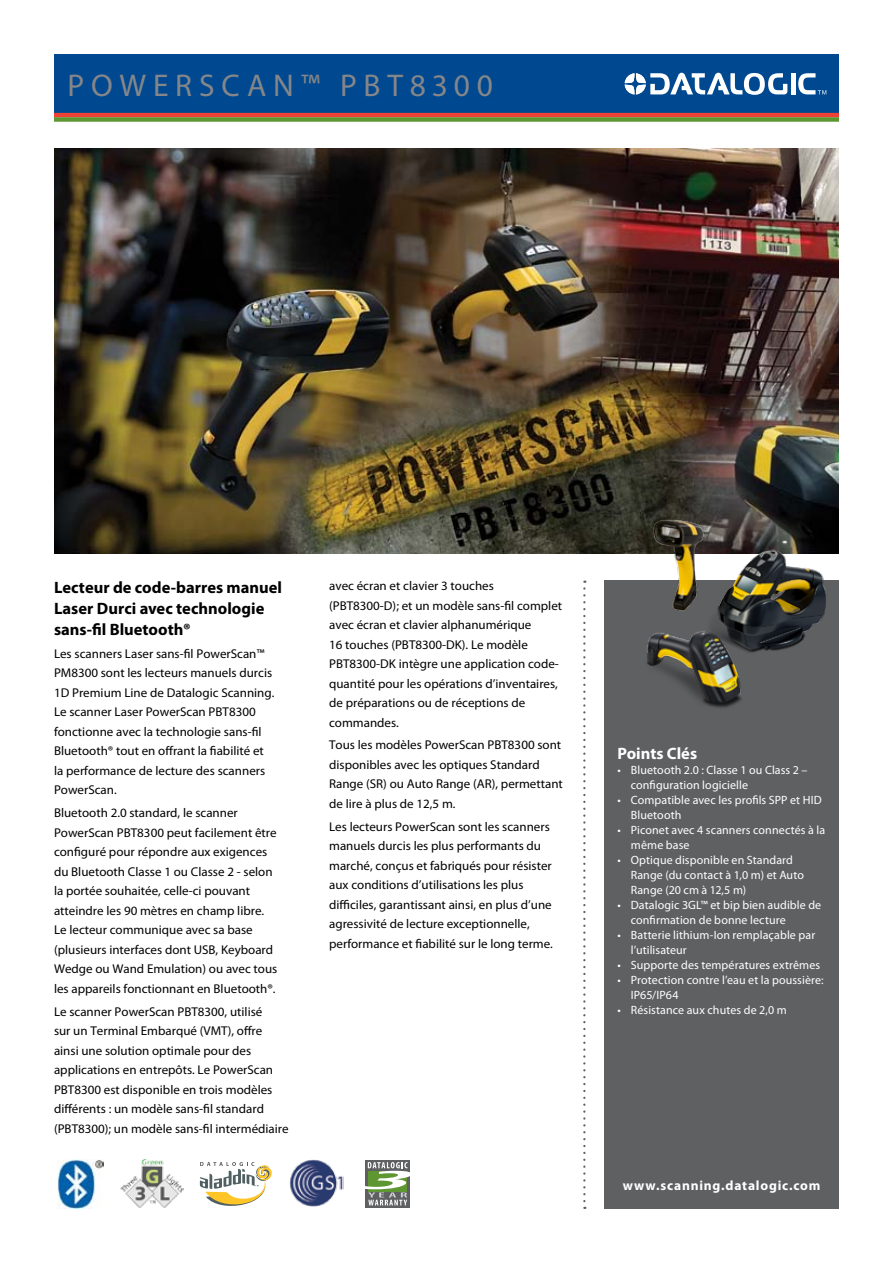
<style>
.page{position:relative;width:893px;height:1263px;background:#fff}
.page>*{position:absolute;margin:0;border:0;box-sizing:border-box;transform-origin:0 0}
.t1{font:31.5px "Myriad Pro";color:#858689}
.t2{font:700 16.5px/21px "Myriad Pro";letter-spacing:.005em;color:#000}
.t3{font:700 16.5px "Myriad Pro";color:#fff}
.t4{font:700 13.5px "Myriad Pro";letter-spacing:.06em;color:#fff}
.t5{font:12.75px/19.5px "Myriad Pro";color:#000}
.t6{font:12px/15px "Myriad Pro";letter-spacing:.01em;color:#fff}
</style>
<div class="page">
<div style="left:604px;top:580px;width:235px;height:629px;background:#5f6062"></div>
<svg style="left:583px;top:581px;width:2px;height:628px"></svg>
<div style="left:54px;top:54px;width:785px;height:59px;background:#004990"></div>
<hr style="left:54px;top:113px;width:785px;height:4px;background:#ef4135">
<div style="left:54px;top:117px;width:785px;height:5px;background:#5e9732"></div>
<hr style="left:791px;top:73px;width:4px;height:21px;background:#fff">
<svg style="left:625px;top:73px;width:162px;height:22px"></svg>
<svg style="left:798px;top:73px;width:28px;height:21px"></svg>
<img style="left:54px;top:149px;width:785px;height:404px">
<img style="left:289px;top:1159px;width:55px;height:48px">
<img style="left:120px;top:1159px;width:63px;height:49px">
<svg style="left:200px;top:1162px;width:72px;height:44px"></svg>
<div style="left:366px;top:1160px;width:44px;height:48px;background:linear-gradient(to right,#5f6062,#5f6062)"></div>
<svg style="left:365px;top:1162px;width:45px;height:43px"></svg>
<img style="left:57px;top:1159px;width:46px;height:49px">
<img style="left:617px;top:502px;width:209px;height:206px">
<h1 class="t1" style="left:67px;top:66px;width:26px">powersca</h1>
<h1 class="t1" style="left:273px;top:66px;width:89px">n™ pbt</h1>
<h1 class="t1" style="left:410px;top:66px;width:85px">8300</h1>
<p class="t2" style="left:54px;top:576px;width:230px">Lecteur de code-barres manuel<br>Laser Durci avec technologie sans-fil Bluetooth®</p>
<p class="t5" style="left:54px;top:644px;width:222px">Les scanners Laser sans-fil PowerScan™ PM8300 sont les lecteurs manuels durcis 1D Premium Line de Datalogic Scanning.<br>Le scanner Laser PowerScan PBT8300 fonctionne avec la technologie sans-fil Bluetooth® tout en offrant la fiabilité et la performance de lecture des scanners PowerScan.</p>
<p class="t5" style="left:54px;top:803px;width:225px">Bluetooth 2.0 standard, le scanner PowerScan PBT8300 peut facilement être configuré pour répondre aux exigences du Bluetooth Classe 1 ou Classe 2 - selon la portée souhaitée, celle-ci pouvant atteindre les 90 mètres en champ libre.<br>Le lecteur communique avec sa base (plusieurs interfaces dont USB, Keyboard Wedge ou Wand Emulation) ou avec tous les appareils fonctionnant en Bluetooth®.</p>
<p class="t5" style="left:54px;top:1001px;width:236px">Le scanner PowerScan PBT8300, utilisé<br>sur un Terminal Embarqué (VMT), offre ainsi une solution optimale pour des applications en entrepôts. Le PowerScan PBT8300 est disponible en trois modèles différents : un modèle sans-fil standard (PBT8300); un modèle sans-fil intermédiaire</p>
<p class="t5" style="left:329px;top:576px;width:235px">avec écran et clavier 3 touches (PBT8300-D); et un modèle sans-fil complet avec écran et clavier alphanumérique<br>16 touches (PBT8300-DK). Le modèle PBT8300-DK intègre une application code&shy;quantité pour les opérations d’inventaires, de préparations ou de réceptions de commandes.</p>
<p class="t5" style="left:329px;top:735px;width:235px">Tous les modèles PowerScan PBT8300 sont disponibles avec les optiques Standard Range (SR) ou Auto Range (AR), permettant de lire à plus de 12,5 m.</p>
<p class="t5" style="left:329px;top:817px;width:225px">Les lecteurs PowerScan sont les scanners manuels durcis les plus performants du marché, conçus et fabriqués pour résister aux conditions d’utilisations les plus difficiles, garantissant ainsi, en plus d’une agressivité de lecture exceptionnelle, performance et fiabilité sur le long terme.</p>
<p class="t3" style="left:617px;top:742px;width:81px">Points Clés</p>
<p class="t6" style="left:631px;top:762px;width:178px;text-indent:-14px">• Bluetooth 2.0 : Classe 1 ou Class 2 – configuration logicielle</p>
<p class="t6" style="left:631px;top:792px;width:192px;text-indent:-14px">• Compatible avec les profils SPP et HID<br>Bluetooth</p>
<p class="t6" style="left:631px;top:822px;width:196px;text-indent:-14px">• Piconet avec 4 scanners connectés à la même base</p>
<p class="t6" style="left:631px;top:852px;width:175px;text-indent:-14px">• Optique disponible en Standard<br>Range (du contact à 1,0 m) et Auto<br>Range (20 cm à 12,5 m)</p>
<p class="t6" style="left:631px;top:897px;width:192px;text-indent:-14px">• Datalogic 3GL™ et bip bien audible de confirmation de bonne lecture</p>
<p class="t6" style="left:631px;top:927px;width:186px;text-indent:-14px">• Batterie lithium-Ion remplaçable par l’utilisateur</p>
<p class="t6" style="left:617px;top:957px;width:204px">• Supporte des températures extrêmes</p>
<p class="t6" style="left:631px;top:972px;width:194px;text-indent:-14px">• Protection contre l’eau et la poussière:<br>IP65/IP64</p>
<p class="t6" style="left:617px;top:1002px;width:171px">• Résistance aux chutes de 2,0 m</p>
<p class="t4" style="left:623px;top:1177px;width:199px">www.scanning.datalogic.com</p>
</div>
